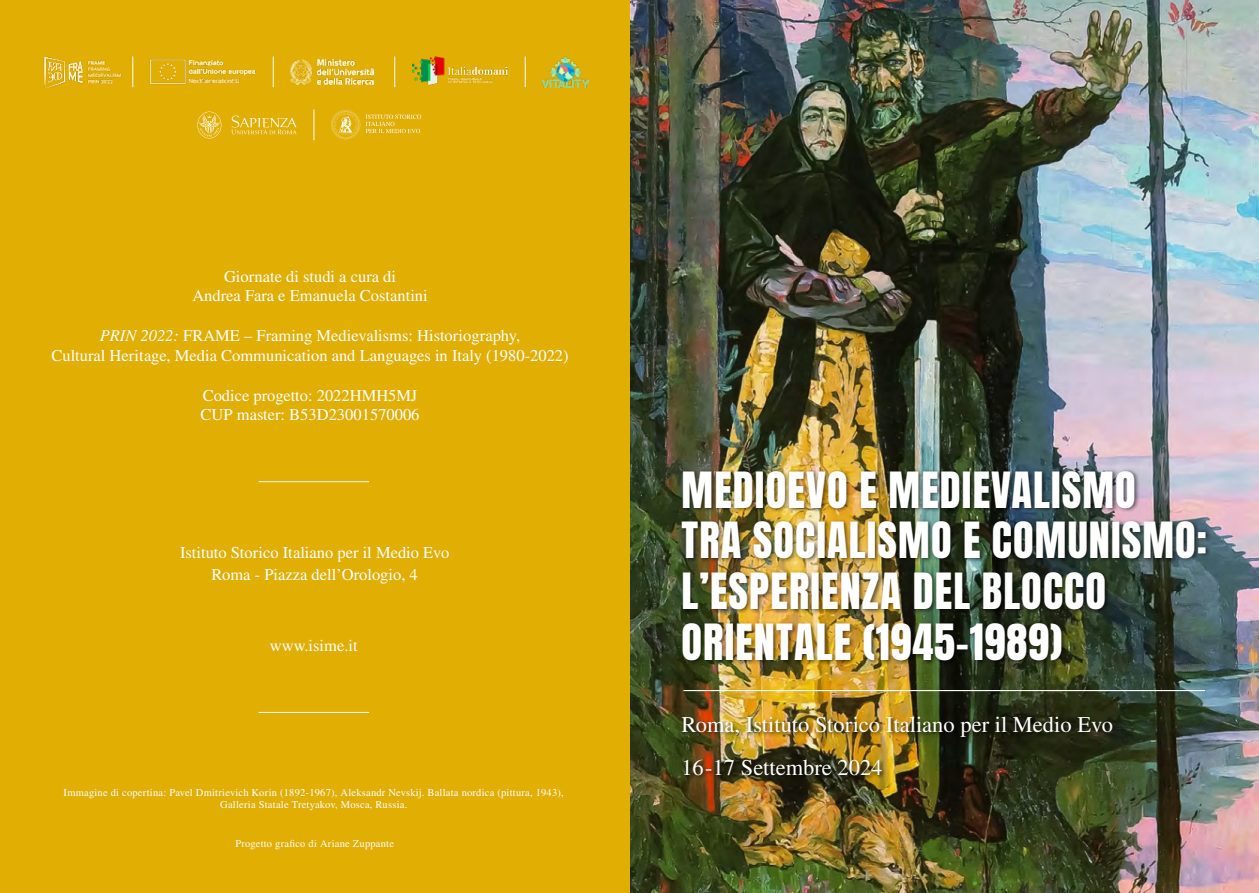
<style>
.page{position:relative;width:1259px;height:893px;background:#fff}
.page>*{position:absolute;margin:0;border:0;box-sizing:border-box;transform-origin:0 0}
.t1{font:42.45px/50.7px "Anton";letter-spacing:.025em;color:#fff}
.t2{font:22.5px/42.9px "STIX General";color:#fff}
.t3{font:16.5px/19.8px "STIX General";color:#fff;text-align:center}
.t4{font:10.5px/12px "STIX General";letter-spacing:.02em;color:#fff;text-align:center}
.s1{font-style:italic}
</style>
<div class="page">
<img style="left:629px;top:0;width:630px;height:893px">
<div style="left:0;top:0;width:629px;height:893px;background:#e1ae04"></div>
<div style="left:679px;top:469px;width:532px;height:196px;background:#000;opacity:.6"></div>
<svg style="left:331px;top:110px;width:29px;height:29px"></svg>
<svg style="left:366px;top:115px;width:55px;height:18px"></svg>
<div style="left:679px;top:714px;width:438px;height:66px;background:#000;opacity:.75"></div>
<img style="left:150px;top:59px;width:106px;height:26px">
<img style="left:43px;top:56px;width:79px;height:33px">
<img style="left:290px;top:59px;width:84px;height:25px">
<img style="left:412px;top:56px;width:96px;height:30px">
<img style="left:542px;top:56px;width:46px;height:31px">
<hr style="left:525px;top:56px;width:1px;height:31px;background:#fff">
<hr style="left:394px;top:56px;width:1px;height:31px;background:#fff">
<hr style="left:273px;top:56px;width:1px;height:31px;background:#fff">
<hr style="left:313px;top:109px;width:1px;height:31px;background:#fff">
<hr style="left:132px;top:56px;width:1px;height:31px;background:#fff">
<hr style="left:258px;top:481px;width:111px;height:1px;background:#fff">
<hr style="left:258px;top:712px;width:111px;height:1px;background:#fff">
<hr style="left:683px;top:690px;width:522px;height:1px;background:#fff">
<svg style="left:197px;top:112px;width:24px;height:26px"></svg>
<svg style="left:231px;top:116px;width:65px;height:18px"></svg>
<p class="t3" style="left:192px;top:267px;width:237px">Giornate di studi a cura di<br>Andrea Fara e Emanuela Costantini</p>
<p class="t3" style="left:51px;top:326px;width:519px"><span class="s1">PRIN 2022:</span> FRAME – Framing Medievalisms: Historiography,<br>Cultural Heritage, Media Communication and Languages in Italy (1980-2022)</p>
<p class="t3" style="left:201px;top:386px;width:220px;text-align:left">Codice progetto: 2022HMH5MJ<br>CUP master: B53D23001570006</p>
<p class="t3" style="left:180px;top:542px;width:271px;line-height:21.6px">Istituto Storico Italiano per il Medio Evo<br>Roma - Piazza dell’Orologio, 4</p>
<p class="t3" style="left:270px;top:637px;width:89px">www.isime.it</p>
<p class="t4" style="left:64px;top:787px;width:502px">Immagine di copertina: Pavel Dmitrievich Korin (1892-1967), Aleksandr Nevskij. Ballata nordica (pittura, 1943),<br>Galleria Statale Tretyakov, Mosca, Russia.</p>
<p class="t4" style="left:235px;top:838px;width:160px">Progetto grafico di Ariane Zuppante</p>
<h1 class="t1" style="left:681px;top:467px;width:527px">MEDIOEVO E MEDIEVALISMO<br>TRA SOCIALISMO E COMUNISMO:<br>L’ESPERIENZA DEL BLOCCO<br>ORIENTALE (1945-1989)</h1>
<h2 class="t2" style="left:681px;top:704px;width:433px">Roma, Istituto Storico Italiano per il Medio Evo<br>16-17 Settembre 2024</h2>
</div>
